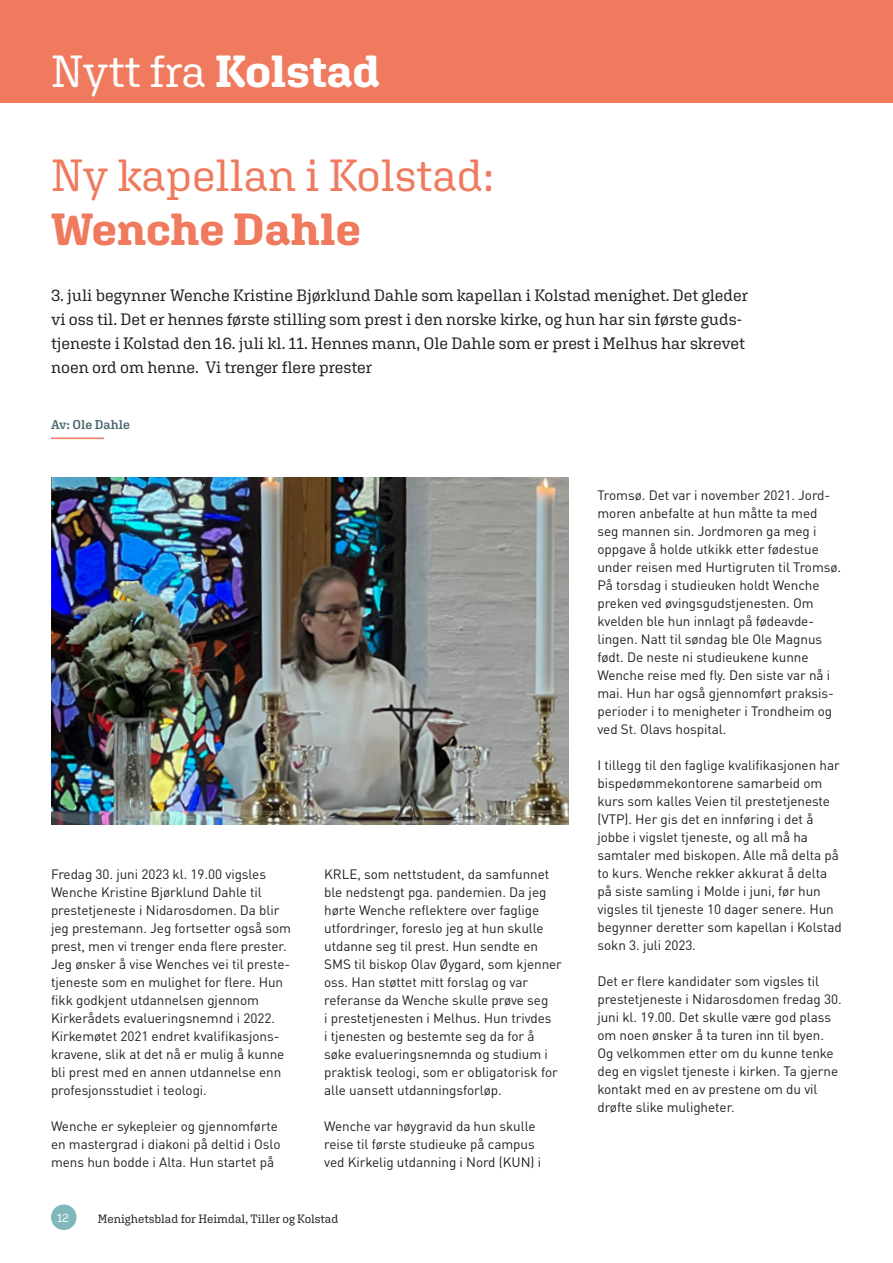
<style>
.page{position:relative;width:893px;height:1263px;background:#fff}
.page>*{position:absolute;margin:0;border:0;box-sizing:border-box;transform-origin:0 0}
.Mellomtittel{font:45px "Aglet Slab";letter-spacing:-.005em;color:#ef7a5e}
.Hovedtittel{font:45px "Aglet Slab";letter-spacing:-.005em;color:#fff}
.Mellomtittel-2{font:700 45px "Aglet Slab";letter-spacing:-.005em;color:#ef7a5e}
.Mellomtittel-3{font:16.5px/24px "Aglet Slab";letter-spacing:-.005em;color:#231f20}
.Brødtekst{font:13.5px/18px "DIN Pro";letter-spacing:-.005em;color:#231f20}
.byline{font:600 12.75px "Aglet Slab";color:#47666d}
.t1{font:12px "Aglet Slab";letter-spacing:-.005em;color:#231f20}
.t2{font:12px "Aglet Slab";color:#fff}
.s1{font-weight:700}
</style>
<div class="page">
<div style="left:0;top:0;width:893px;height:102px;background:#ef7a5e"></div>
<div style="left:51px;top:1204px;width:26px;height:26px;background:#7fb7bc;border-radius:50%"></div>
<img style="left:51px;top:477px;width:517px;height:348px">
<hr style="left:51px;top:438px;width:53px;height:1px;background:#ef7a5e">
<p class="Hovedtittel" style="left:51px;top:45px;width:331px">Nytt fra <span class="s1">Kolstad</span></p>
<p class="Mellomtittel" style="left:51px;top:149px;width:444px">Ny kapellan i Kolstad:</p>
<p class="Mellomtittel-2" style="left:51px;top:202px;width:311px">Wenche Dahle</p>
<p class="Mellomtittel-3" style="left:51px;top:283px;width:699px">3. juli begynner Wenche Kristine Bjørklund Dahle som kapellan i Kolstad menighet. Det gleder vi oss til. Det er hennes første stilling som prest i den norske kirke, og hun har sin første guds&shy;tjeneste i Kolstad den 16. juli kl. 11. Hennes mann, Ole Dahle som er prest i Melhus har skrevet noen ord om henne. Vi trenger flere prester</p>
<p class="byline" style="left:51px;top:417px;width:81px">Av: Ole Dahle</p>
<p class="Brødtekst" style="left:51px;top:864px;width:241px">Fredag 30. juni 2023 kl. 19.00 vigsles Wenche Kristine Bjørklund Dahle til prestetjeneste i Nidarosdomen. Da blir jeg prestemann. Jeg fortsetter også som prest, men vi trenger enda flere prester.<br>Jeg ønsker å vise Wenches vei til preste&shy;tjeneste som en mulighet for flere. Hun fikk godkjent utdannelsen gjennom Kirkerådets evalueringsnemnd i 2022.<br>Kirkemøtet 2021 endret kvalifikasjons&shy;kravene, slik at det nå er mulig å kunne bli prest med en annen utdannelse enn profesjonsstudiet i teologi.</p>
<p class="Brødtekst" style="left:51px;top:1116px;width:231px">Wenche er sykepleier og gjennomførte en mastergrad i diakoni på deltid i Oslo mens hun bodde i Alta. Hun startet på</p>
<p class="Brødtekst" style="left:324px;top:864px;width:239px">KRLE, som nettstudent, da samfunnet ble nedstengt pga. pandemien. Da jeg hørte Wenche reflektere over faglige utfordringer, foreslo jeg at hun skulle utdanne seg til prest. Hun sendte en SMS til biskop Olav Øygard, som kjenner oss. Han støttet mitt forslag og var referanse da Wenche skulle prøve seg<br>i prestetjenesten i Melhus. Hun trivdes<br>i tjenesten og bestemte seg da for å søke evalueringsnemnda og studium i praktisk teologi, som er obligatorisk for alle uansett utdanningsforløp.</p>
<p class="Brødtekst" style="left:324px;top:1116px;width:218px">Wenche var høygravid da hun skulle reise til første studieuke på campus ved Kirkelig utdanning i Nord (KUN) i</p>
<p class="t2" style="left:57px;top:1211px;width:13px">12</p>
<p class="t1" style="left:98px;top:1212px;width:242px">Menighetsblad for Heimdal, Tiller og Kolstad</p>
<p class="Brødtekst" style="left:597px;top:485px;width:245px">Tromsø. Det var i november 2021. Jord&shy;moren anbefalte at hun måtte ta med seg mannen sin. Jordmoren ga meg i oppgave å holde utkikk etter fødestue under reisen med Hurtigruten til Tromsø.<br>På torsdag i studieuken holdt Wenche preken ved øvingsgudstjenesten. Om kvelden ble hun innlagt på fødeavde&shy;lingen. Natt til søndag ble Ole Magnus født. De neste ni studieukene kunne Wenche reise med fly. Den siste var nå i mai. Hun har også gjennomført praksis&shy;perioder i to menigheter i Trondheim og ved St. Olavs hospital.</p>
<p class="Brødtekst" style="left:597px;top:755px;width:246px">I tillegg til den faglige kvalifikasjonen har bispedømmekontorene samarbeid om kurs som kalles Veien til prestetjeneste (VTP). Her gis det en innføring i det å jobbe i vigslet tjeneste, og all må ha samtaler med biskopen. Alle må delta på to kurs. Wenche rekker akkurat å delta på siste samling i Molde i juni, før hun vigsles til tjeneste 10 dager senere. Hun begynner deretter som kapellan i Kolstad sokn 3. juli 2023.</p>
<p class="Brødtekst" style="left:597px;top:971px;width:246px">Det er flere kandidater som vigsles til prestetjeneste i Nidarosdomen fredag 30. juni kl. 19.00. Det skulle være god plass om noen ønsker å ta turen inn til byen.<br>Og velkommen etter om du kunne tenke deg en vigslet tjeneste i kirken. Ta gjerne kontakt med en av prestene om du vil drøfte slike muligheter.</p>
</div>
